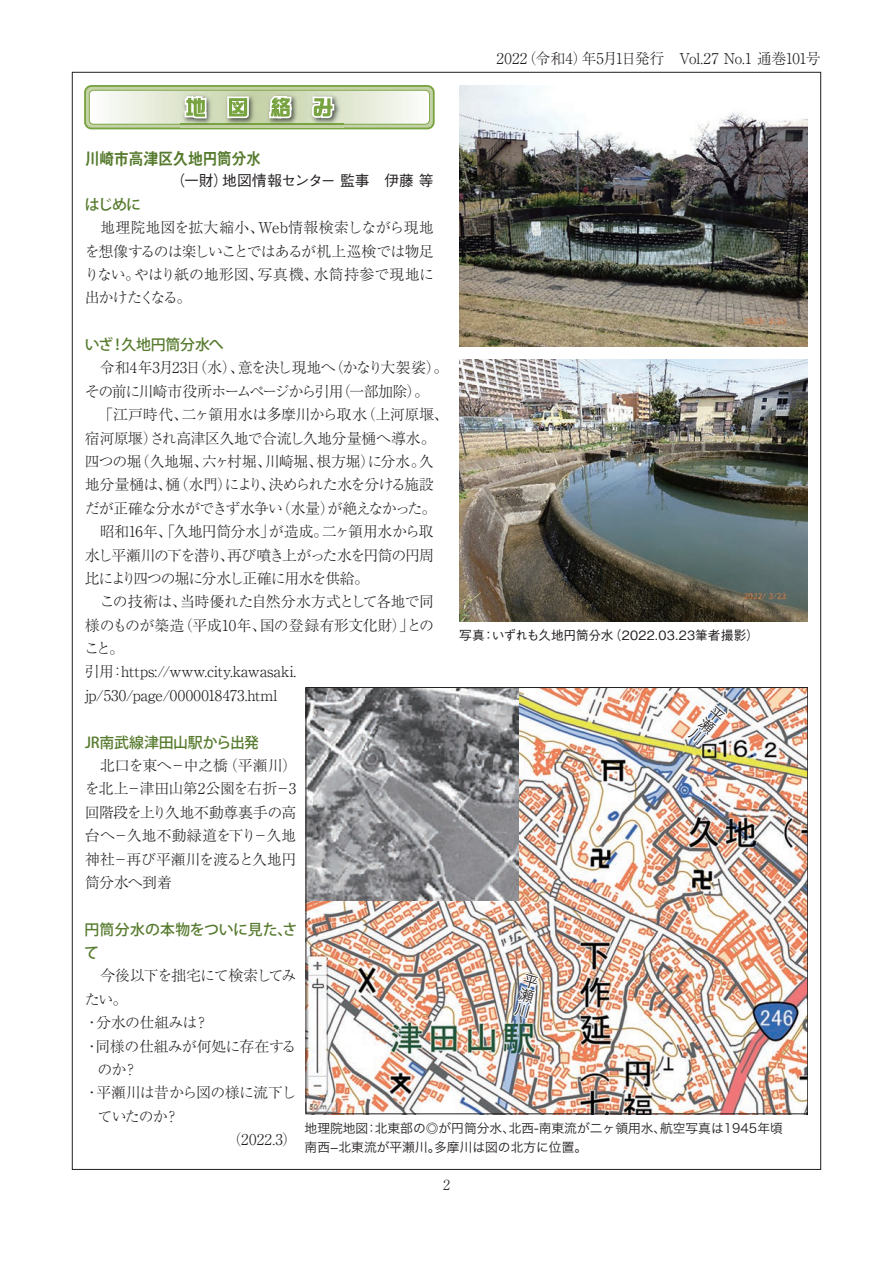
<style>
.page{position:relative;width:893px;height:1263px;background:#fff}
.page>*{position:absolute;margin:0;border:0;box-sizing:border-box;transform-origin:0 0}
._20本文{font:16.95px "Midashi Go Pro MB31";letter-spacing:-.04em;color:#577b2e;scale:.9 1}
._20本文-2{font:300 14.85px/23.4px "Ryumin Pro";letter-spacing:-.035em;color:#231f20;text-align:justify}
._20本文-3{font:300 14.85px/23.4px "Ryumin Pro";letter-spacing:-.075em;color:#231f20}
._20本文-4{font:300 14.85px/23.4px "Ryumin Pro";letter-spacing:-.005em;color:#231f20}
._20本文-5{font:500 14.85px "Koz Go Pr 6 N";letter-spacing:-.015em;color:#577b2e}
._20本文-6{font:500 14.85px "Gothic BBB Pro";letter-spacing:-.02em;color:#231f20}
._20本文-7{font:300 14.85px/23.4px "Ryumin Pro";letter-spacing:-.065em;color:#231f20}
._20本文-8{font:500 14.85px/23.4px "Koz Go Pr 6 N";letter-spacing:.005em;color:#577b2e}
.t1{font:300 13.8px "Ryumin Pro";color:#231f20}
.t2{font:12.75px/19.2px "Hiragino Sans W3 90 pv RKSJ H";color:#231f20}
._21キャプション{font:500 12.75px "Gothic BBB Pro";letter-spacing:.005em;color:#231f20}
</style>
<div class="page">
<img style="left:459px;top:85px;width:349px;height:262px">
<img style="left:459px;top:359px;width:349px;height:262px">
<svg style="left:89px;top:85px;width:341px;height:44px;background:#c7d5b1"></svg>
<img style="left:308px;top:689px;width:498px;height:423px">
<img style="left:308px;top:689px;width:211px;height:211px">
<svg style="left:688px;top:705px;width:38px;height:41px"></svg>
<svg style="left:514px;top:973px;width:25px;height:45px"></svg>
<p class="_20本文-2" style="left:497px;top:46px;width:326px">2022（令和4）年5月1日発行　Vol.27 No.1 通巻101号</p>
<p class="_20本文" style="left:85px;top:145px;width:198px">川崎市高津区久地円筒分水</p>
<p class="_20本文-6" style="left:170px;top:169px;width:265px">（一財）地図情報センター 監事　伊藤 等</p>
<p class="_20本文-5" style="left:85px;top:196px;width:58px">はじめに</p>
<p class="_20本文-2" style="left:85px;top:215px;width:351px">　地理院地図を拡大縮小、Web情報検索しながら現地を想像するのは楽しいことではあるが机上巡検では物足りない。やはり紙の地形図、写真機、水筒持参で現地に出かけたくなる。</p>
<p class="_20本文-5" style="left:85px;top:336px;width:140px">いざ！久地円筒分水へ</p>
<p class="_20本文-3" style="left:85px;top:355px;width:365px">　令和4年3月23日（水）、意を決し現地へ（かなり大袈裟）。その前に川崎市役所ホームページから引用（一部加除）。</p>
<p class="_20本文-2" style="left:85px;top:402px;width:365px;text-align:left">　「江戸時代、二ヶ領用水は多摩川から取水（上河原堰、宿河原堰）され高津区久地で合流し久地分量樋へ導水。四つの堀（久地堀、六ヶ村堀、川崎堀、根方堀）に分水。久地分量樋は、樋（水門）により、決められた水を分ける施設だが正確な分水ができず水争い（水量）が絶えなかった。</p>
<p class="_20本文-2" style="left:85px;top:519px;width:351px">　昭和16年、「久地円筒分水」が造成。二ヶ領用水から取水し平瀬川の下を潜り、再び噴き上がった水を円筒の円周比により四つの堀に分水し正確に用水を供給。</p>
<p class="_20本文-2" style="left:84px;top:589px;width:351px">　この技術は、当時優れた自然分水方式として各地で同様のものが築造（平成10年、国の登録有形文化財）」とのこと。</p>
<p class="_20本文-4" style="left:85px;top:659px;width:213px">引用：https://www.city.kawasaki. jp/530/page/0000018473.html</p>
<p class="_20本文-5" style="left:85px;top:734px;width:176px">JR南武線津田山駅から出発</p>
<p class="_20本文-2" style="left:85px;top:752px;width:214px">　北口を東へ−中之橋（平瀬川）を北上−津田山第2公園を右折−3回階段を上り久地不動尊裏手の高台へ−久地不動緑道を下り−久地神社−再び平瀬川を渡ると久地円筒分水へ到着</p>
<p class="_20本文-8" style="left:84px;top:918px;width:215px">円筒分水の本物をついに見た、さて</p>
<p class="_20本文-7" style="left:85px;top:963px;width:213px">　今後以下を拙宅にて検索してみたい。</p>
<p class="_20本文-2" style="left:84px;top:1010px;width:126px">・分水の仕組みは？</p>
<p class="_20本文-2" style="left:98px;top:1033px;width:200px;text-indent:-13px">・同様の仕組みが何処に存在するのか？</p>
<p class="_20本文-2" style="left:98px;top:1080px;width:200px;text-indent:-13px">・平瀬川は昔から図の様に流下していたのか？</p>
<p class="_20本文-2" style="left:227px;top:1127px;width:72px">（2022.3）</p>
<p class="_21キャプション" style="left:459px;top:625px;width:301px">写真：いずれも久地円筒分水（2022.03.23筆者撮影）</p>
<p class="t2" style="left:305px;top:1117px;width:480px">地理院地図：北東部の◎が円筒分水、北西-南東流が二ヶ領用水、航空写真は1945年頃南西-北東流が平瀬川。多摩川は図の北方に位置。</p>
<p class="t1" style="left:443px;top:1174px;width:8px">2</p>
</div>
